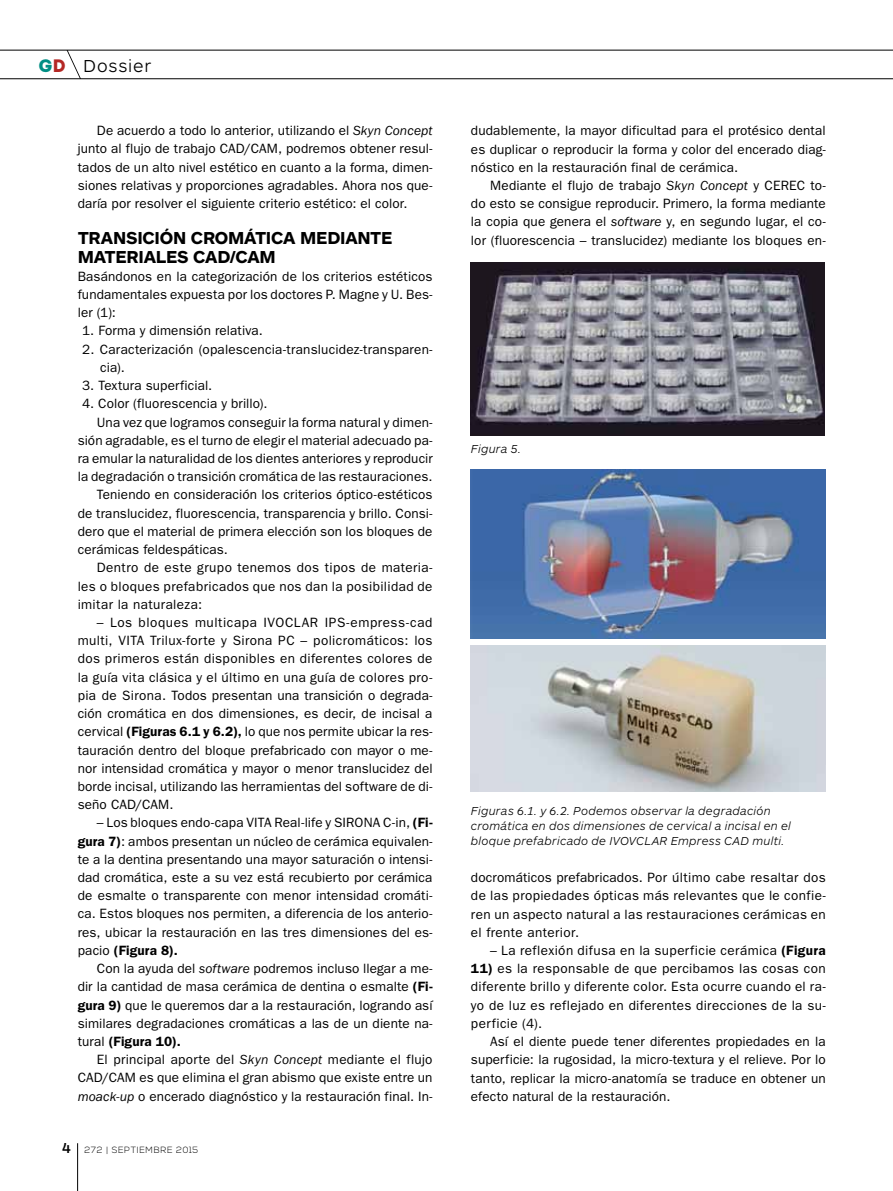
<style>
.page{position:relative;width:893px;height:1191px;background:#fff}
.page>*{position:absolute;margin:0;border:0;box-sizing:border-box;transform-origin:0 0}
.t1{font:700 18px/18.1px "ARS Maquette Pro";letter-spacing:-.015em;color:#000}
.t2{font:300 18px "ARS Maquette Pro";letter-spacing:.045em;color:#000}
.t3{font:13.5px/18.1px "ITC Franklin Gothic Std";letter-spacing:.01em;color:#000;text-align:justify}
.t4{font:13.5px "ITC Franklin Gothic Std";letter-spacing:.03em;color:#000}
.t5{font:italic 300 12px/15px "ARS Maquette Pro";letter-spacing:.015em;color:#000}
.t6{font:300 9px "Nexa";letter-spacing:.07em;color:#000}
.s1{font-family:"Intro";font-weight:400;color:#008e84}
.s2{font-family:"Intro";font-weight:400;color:#b42724}
.s3{font-style:italic}
.s4{font-weight:600}
.s5{font-family:"ARS Maquette Pro";font-weight:500;font-size:15px}
</style>
<div class="page">
<hr style="left:77px;top:1143px;width:1px;height:48px;background:#000">
<svg style="left:0;top:50px;width:893px;height:29px"></svg>
<img style="left:471px;top:646px;width:355px;height:145px">
<img style="left:471px;top:470px;width:355px;height:168px">
<img style="left:471px;top:262px;width:354px;height:173px">
<h1 class="t2" style="left:38px;top:54px;width:114px"><span class="s1">g</span><span class="s2">d</span> Dossier</h1>
<p class="t3" style="left:78px;top:122px;width:356px;text-indent:19px">De acuerdo a todo lo anterior, utilizando el <span class="s3">Skyn Concept </span>junto al flujo de trabajo CAD/CAM, podremos obtener resul&shy;tados de un alto nivel estético en cuanto a la forma, dimen&shy;siones relativas y proporciones agradables. Ahora nos que&shy;daría por resolver el siguiente criterio estético: el color.</p>
<h1 class="t1" style="left:78px;top:228px;width:316px">TRANSICIÓN CROMÁTICA MEDIANTE<br>MATERIALES CAD/CAM</h1>
<p class="t3" style="left:78px;top:267px;width:356px">Basándonos en la categorización de los criterios estéticos fundamentales expuesta por los doctores P. Magne y U. Bes&shy;ler (1):</p>
<p class="t3" style="left:82px;top:322px;width:182px">1. Forma y dimensión relativa.</p>
<p class="t3" style="left:100px;top:340px;width:334px;text-indent:-18px">2. Caracterización (opalescencia-translucidez-transparen&shy;cia).</p>
<p class="t3" style="left:82px;top:376px;width:131px">3. Textura superficial.</p>
<p class="t3" style="left:82px;top:395px;width:187px">4. Color (fluorescencia y brillo).</p>
<p class="t3" style="left:97px;top:413px;width:337px">Una vez que logramos conseguir la forma natural y dimen-</p>
<p class="t3" style="left:78px;top:431px;width:356px">sión agradable, es el turno de elegir el material adecuado pa-</p>
<p class="t3" style="left:78px;top:449px;width:356px">ra emular la naturalidad de los dientes anteriores y reproducir</p>
<p class="t3" style="left:78px;top:467px;width:356px">la degradación o transición cromática de las restauraciones.</p>
<p class="t3" style="left:97px;top:486px;width:337px">Teniendo en consideración los criterios óptico-estéticos</p>
<p class="t3" style="left:78px;top:504px;width:356px">de translucidez, fluorescencia, transparencia y brillo. Consi-</p>
<p class="t3" style="left:78px;top:522px;width:356px">dero que el material de primera elección son los bloques de</p>
<p class="t3" style="left:78px;top:540px;width:152px">cerámicas feldespáticas.</p>
<p class="t4" style="left:97px;top:560px;width:337px">Dentro de este grupo tenemos dos tipos de materia-</p>
<p class="t4" style="left:78px;top:578px;width:356px">les o bloques prefabricados que nos dan la posibilidad de</p>
<p class="t3" style="left:78px;top:595px;width:126px">imitar la naturaleza:</p>
<p class="t3" style="left:78px;top:613px;width:356px;text-indent:19px">– Los bloques multicapa IVOCLAR IPS-empress-cad multi, VITA Trilux-forte y Sirona PC – policromáticos: los dos primeros están disponibles en diferentes colores de la guía vita clásica y el último en una guía de colores pro&shy;pia de Sirona. Todos presentan una transición o degrada&shy;ción cromática en dos dimensiones, es decir, de incisal a cervical <span class="s4">(Figuras 6.1 y 6.2),</span> lo que nos permite ubicar la res&shy;tauración dentro del bloque prefabricado con mayor o me&shy;nor intensidad cromática y mayor o menor translucidez del borde incisal, utilizando las herramientas del software de di&shy;seño CAD/CAM.</p>
<p class="t3" style="left:78px;top:814px;width:356px;text-indent:19px">– Los bloques endo-capa VITA Real-life y SIRONA C-in, <span class="s4">(Fi&shy;gura 7)</span>: ambos presentan un núcleo de cerámica equivalen&shy;te a la dentina presentando una mayor saturación o intensi&shy;dad cromática, este a su vez está recubierto por cerámica de esmalte o transparente con menor intensidad cromáti&shy;ca. Estos bloques nos permiten, a diferencia de los anterio&shy;res, ubicar la restauración en las tres dimensiones del es&shy;pacio <span class="s4">(Figura 8).</span></p>
<p class="t3" style="left:78px;top:959px;width:356px;text-indent:19px">Con la ayuda del <span class="s3">software</span> podremos incluso llegar a me&shy;dir la cantidad de masa cerámica de dentina o esmalte <span class="s4">(Fi&shy;gura 9)</span> que le queremos dar a la restauración, logrando así similares degradaciones cromáticas a las de un diente na&shy;tural <span class="s4">(Figura 10).</span></p>
<p class="t3" style="left:78px;top:1050px;width:356px;text-indent:19px">El principal aporte del <span class="s3">Skyn Concept</span> mediante el flujo CAD/CAM es que elimina el gran abismo que existe entre un <span class="s3">moack-up</span> o encerado diagnóstico y la restauración final. In-</p>
<p class="t6" style="left:62px;top:1144px;width:138px"><span class="s5">4</span> 272 | SEPTIEMBRE 2015</p>
<p class="t3" style="left:471px;top:122px;width:356px">dudablemente, la mayor dificultad para el protésico dental es duplicar o reproducir la forma y color del encerado diag&shy;nóstico en la restauración final de cerámica.</p>
<p class="t3" style="left:471px;top:176px;width:356px;text-indent:19px">Mediante el flujo de trabajo <span class="s3">Skyn Concept</span> y CEREC to&shy;do esto se consigue reproducir. Primero, la forma mediante la copia que genera el <span class="s3">software</span> y, en segundo lugar, el co&shy;lor (fluorescencia – translucidez) mediante los bloques en-</p>
<p class="t5" style="left:471px;top:440px;width:52px">Figura 5.</p>
<p class="t5" style="left:471px;top:802px;width:321px">Figuras 6.1. y 6.2. Podemos observar la degradación cromática en dos dimensiones de cervical a incisal en el bloque prefabricado de IVOVCLAR Empress CAD multi.</p>
<p class="t3" style="left:471px;top:868px;width:356px">docromáticos prefabricados. Por último cabe resaltar dos de las propiedades ópticas más relevantes que le confie&shy;ren un aspecto natural a las restauraciones cerámicas en el frente anterior.</p>
<p class="t4" style="left:490px;top:942px;width:337px">– La reflexión difusa en la superficie cerámica <span class="s4">(Figura</span></p>
<p class="t3" style="left:471px;top:959px;width:356px"><span class="s4">11)</span> es la responsable de que percibamos las cosas con diferente brillo y diferente color. Esta ocurre cuando el ra&shy;yo de luz es reflejado en diferentes direcciones de la su&shy;perficie (4).</p>
<p class="t3" style="left:471px;top:1032px;width:356px;text-indent:19px">Así el diente puede tener diferentes propiedades en la superficie: la rugosidad, la micro-textura y el relieve. Por lo tanto, replicar la micro-anatomía se traduce en obtener un efecto natural de la restauración.</p>
</div>
